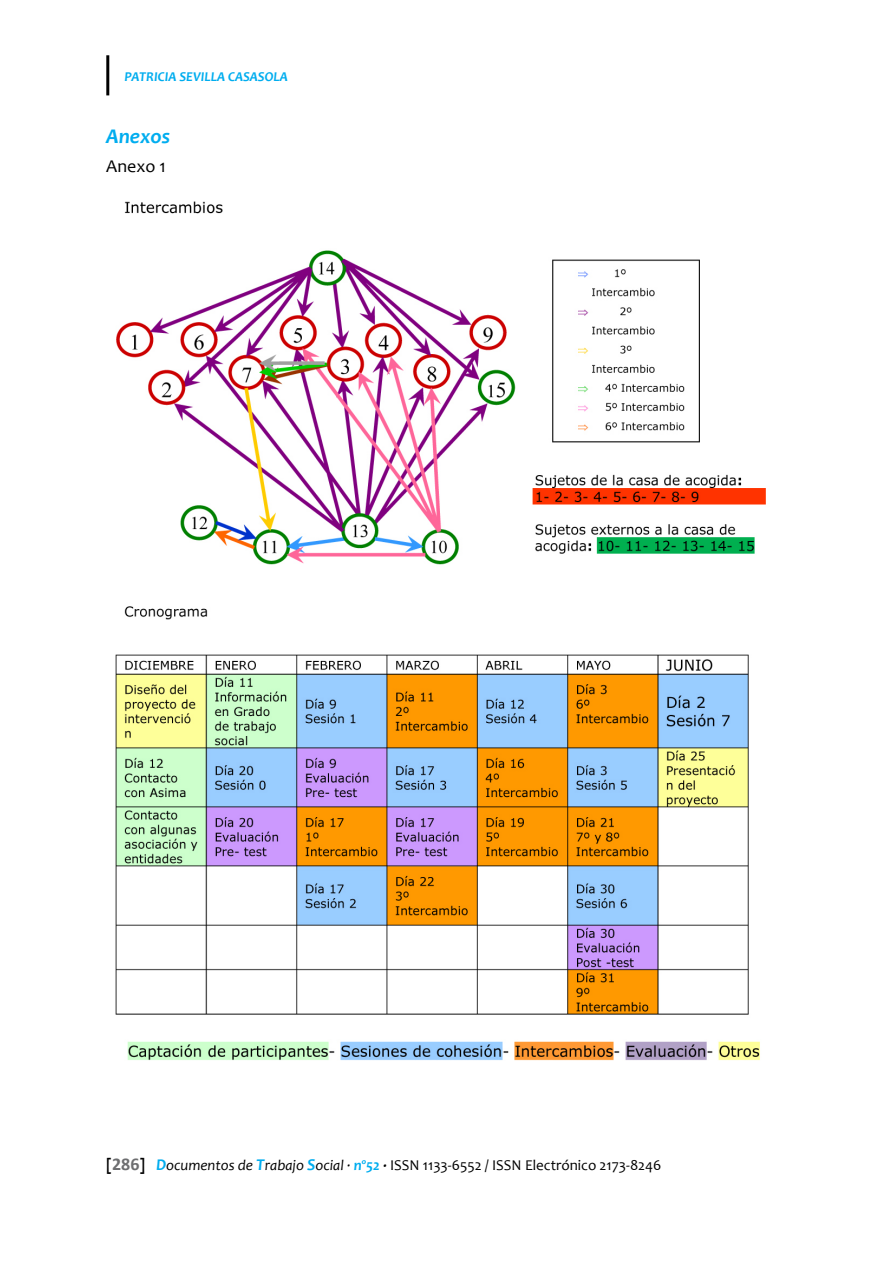
<style>
.page{position:relative;width:893px;height:1263px;background:#fff}
.page>*{position:absolute;margin:0;border:0;box-sizing:border-box;transform-origin:0 0}
.t1{font:italic 700 21px "Candara";color:#00adef}
.t2{font:18px "Candara";color:#000}
.t3{font:15px "Candara";color:#000}
.t4{font:italic 700 13.5px "Candara";color:#00adef}
.s1{font-weight:700;font-size:16.5px}
.s2{font-family:"Calibri";font-weight:700;font-size:18px;color:#6d6e70}
.s3{font-weight:700;font-style:italic;font-size:16.5px;color:#00adef}
.s4{font-style:italic}
.s5{font-weight:700;font-style:italic;color:#00adef}
.s6{font-weight:700;font-style:italic}
</style>
<div class="page">
<hr style="left:106px;top:55px;width:3px;height:40px;background:#000">
<img style="left:115px;top:201px;width:651px;height:860px">
<p class="t4" style="left:124px;top:70px;width:165px">PATRICIA SEVILLA CASASOLA</p>
<h1 class="t1" style="left:106px;top:125px;width:65px">Anexos</h1>
<p class="t2" style="left:106px;top:157px;width:61px">Anexo 1</p>
<p class="t3" style="left:106px;top:1158px;width:557px"><span class="s1">[</span><span class="s2">286</span><span class="s1">]</span> <span class="s3">D</span><span class="s4">ocumentos de</span> <span class="s3">T</span><span class="s4">rabajo</span> <span class="s3">S</span><span class="s4">ocial ·</span> <span class="s5">nº52</span> <span class="s6">·</span> ISSN 1133-6552 / ISSN Electrónico 2173-8246</p>
</div>
